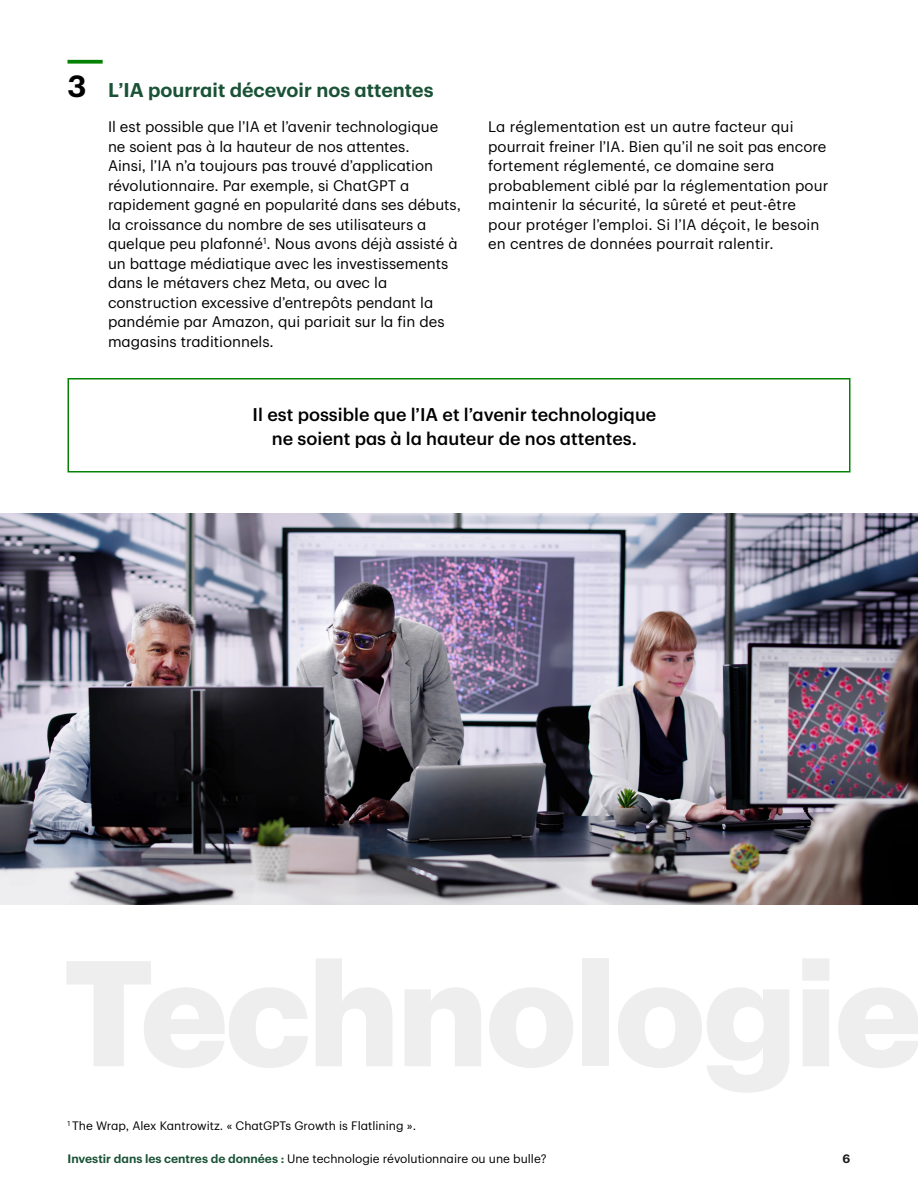
<style>
.page{position:relative;width:918px;height:1188px;background:#fff}
.page>*{position:absolute;margin:0;border:0;box-sizing:border-box;transform-origin:0 0}
.t1{font:600 19.5px "TD Graphik";color:#1a5236}
.t2{font:500 18px/24px "TD Graphik";color:#000;text-align:center}
.t3{font:15px/19.5px "TD Graphik";color:#000}
.t4{font:12px "TD Graphik Regular 2";color:#000}
.t5{font:12px "TD Graphik";color:#000}
.t6{font:600 12px "TD Graphik";color:#1c1c1c}
.s1{font-size:30px;color:#000}
.s2{font-family:"TD Graphik Semibold 2";color:#1a5236}
</style>
<div class="page">
<svg style="left:68px;top:60px;width:35px;height:4px"></svg>
<div style="left:68px;top:378px;width:782px;height:94px;border:2px solid #038203"></div>
<img style="left:0;top:513px;width:918px;height:391px">
<h3 class="t1" style="left:68px;top:75px;width:368px"><span class="s1">3</span> L’IA pourrait décevoir nos attentes</h3>
<p class="t3" style="left:108px;top:116px;width:355px">Il est possible que l’IA et l’avenir technologique<br>ne soient pas à la hauteur de nos attentes.<br>Ainsi, l’IA n’a toujours pas trouvé d’application révolutionnaire. Par exemple, si ChatGPT a rapidement gagné en popularité dans ses débuts, la croissance du nombre de ses utilisateurs a quelque peu plafonné<sup>1</sup>. Nous avons déjà assisté à un battage médiatique avec les investissements dans le métavers chez Meta, ou avec la construction excessive d’entrepôts pendant la pandémie par Amazon, qui pariait sur la fin des magasins traditionnels.</p>
<p class="t3" style="left:488px;top:116px;width:342px">La réglementation est un autre facteur qui pourrait freiner l’IA. Bien qu’il ne soit pas encore fortement réglementé, ce domaine sera probablement ciblé par la réglementation pour maintenir la sécurité, la sûreté et peut-être pour protéger l’emploi. Si l’IA déçoit, le besoin en centres de données pourrait ralentir.</p>
<p class="t2" style="left:253px;top:401px;width:405px">Il est possible que l’IA et l’avenir technologique ne soient pas à la hauteur de nos attentes.</p>
<p class="t5" style="left:68px;top:1117px;width:350px"><sup>1</sup> The Wrap, Alex Kantrowitz. « ChatGPTs Growth is Flatlining ».</p>
<p class="t4" style="left:68px;top:1150px;width:481px"><span class="s2">Investir dans les centres de données :</span> Une technologie révolutionnaire ou une bulle?</p>
<p class="t6" style="left:843px;top:1150px;width:9px">6</p>
</div>
